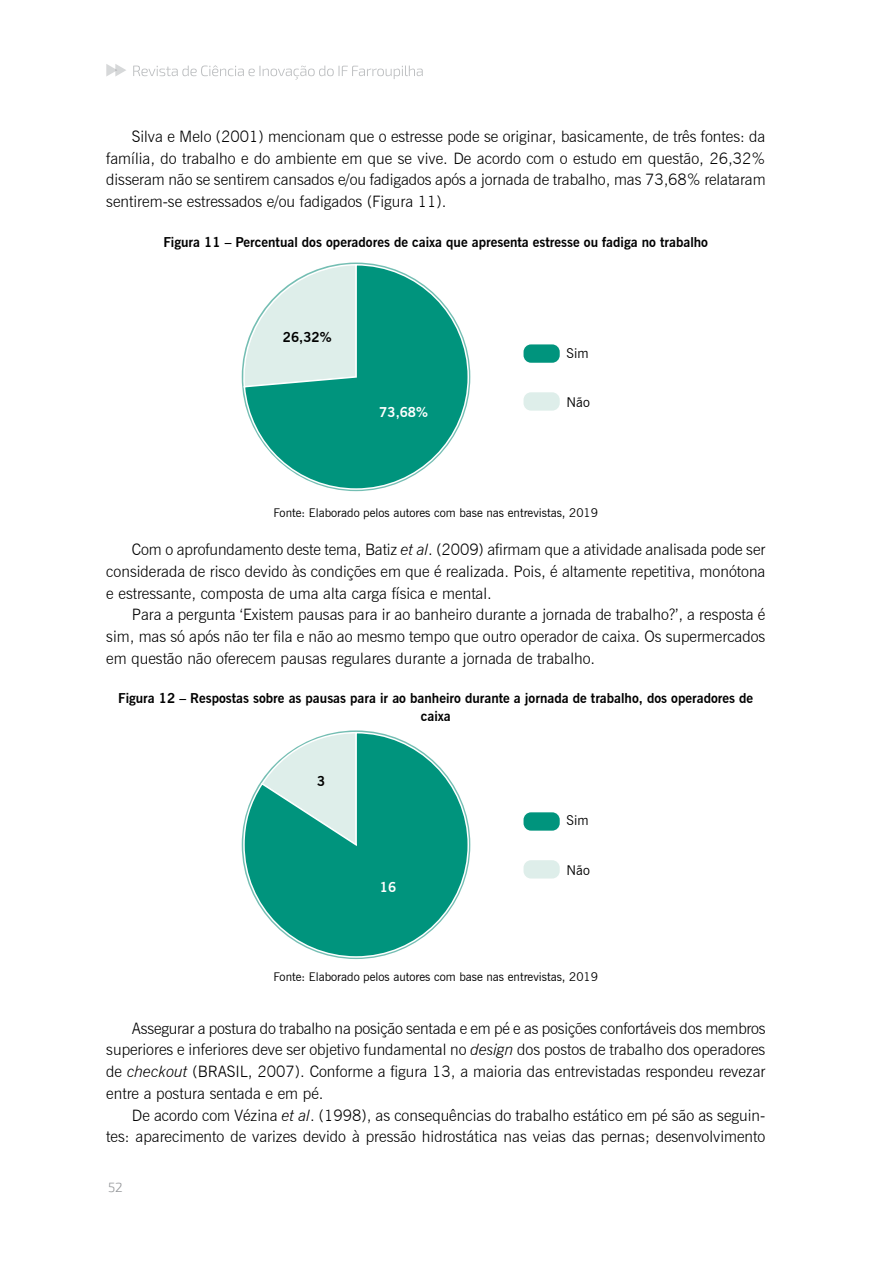
<style>
.page{position:relative;width:893px;height:1263px;background:#fff}
.page>*{position:absolute;margin:0;border:0;box-sizing:border-box;transform-origin:0 0}
.t1{font:300 15.75px/21.8px "News Gothic BT";color:#000;text-align:justify}
.t2{font:700 13.5px/18px "News Gothic BT";color:#000;text-align:center}
.t3{font:13.5px "News Gothic BT";color:#000}
.t4{font:700 13.5px "News Gothic BT";color:#fff}
.t5{font:300 13.5px "Exo 2";color:#939598}
.t6{font:12px "News Gothic BT";color:#000}
.s1{font-style:italic}
</style>
<div class="page">
<svg style="left:133px;top:65px;width:290px;height:15px"></svg>
<svg style="left:106px;top:64px;width:20px;height:12px"></svg>
<div style="left:523px;top:344px;width:37px;height:19px;background:#00947d;border-radius:8px"></div>
<div style="left:523px;top:392px;width:37px;height:19px;background:#deeeea;border-radius:8px"></div>
<svg style="left:243px;top:263px;width:227px;height:228px"></svg>
<div style="left:523px;top:812px;width:37px;height:19px;background:#00947d;border-radius:8px"></div>
<div style="left:523px;top:860px;width:37px;height:18px;background:#deeeea;border-radius:8px"></div>
<svg style="left:242px;top:731px;width:228px;height:227px"></svg>
<p class="t1" style="left:106px;top:125px;width:661px;text-indent:26px">Silva e Melo (2001) mencionam que o estresse pode se originar, basicamente, de três fontes: da família, do trabalho e do ambiente em que se vive. De acordo com o estudo em questão, 26,32% disseram não se sentirem cansados e/ou fadigados após a jornada de trabalho, mas 73,68% relataram sentirem-se estressados e/ou fadigados (Figura 11).</p>
<p class="t2" style="left:164px;top:233px;width:546px">Figura 11 – Percentual dos operadores de caixa que apresenta estresse ou fadiga no trabalho</p>
<p class="t2" style="left:283px;top:328px;width:50px">26,32%</p>
<p class="t4" style="left:379px;top:404px;width:50px">73,68%</p>
<p class="t3" style="left:567px;top:345px;width:24px">Sim</p>
<p class="t3" style="left:567px;top:394px;width:25px">Não</p>
<p class="t6" style="left:274px;top:505px;width:326px">Fonte: Elaborado pelos autores com base nas entrevistas, 2019</p>
<p class="t1" style="left:106px;top:538px;width:661px;text-indent:26px">Com o aprofundamento deste tema, Batiz <span class="s1">et al</span>. (2009) afirmam que a atividade analisada pode ser considerada de risco devido às condições em que é realizada. Pois, é altamente repetitiva, monótona e estressante, composta de uma alta carga física e mental.</p>
<p class="t1" style="left:106px;top:604px;width:661px;text-indent:26px">Para a pergunta ‘Existem pausas para ir ao banheiro durante a jornada de trabalho?’, a resposta é sim, mas só após não ter fila e não ao mesmo tempo que outro operador de caixa. Os supermercados em questão não oferecem pausas regulares durante a jornada de trabalho.</p>
<p class="t2" style="left:118px;top:689px;width:636px">Figura 12 – Respostas sobre as pausas para ir ao banheiro durante a jornada de trabalho, dos operadores de caixa</p>
<p class="t2" style="left:317px;top:772px;width:10px">3</p>
<p class="t4" style="left:380px;top:879px;width:18px">16</p>
<p class="t3" style="left:567px;top:812px;width:24px">Sim</p>
<p class="t3" style="left:567px;top:861px;width:25px">Não</p>
<p class="t6" style="left:274px;top:969px;width:326px">Fonte: Elaborado pelos autores com base nas entrevistas, 2019</p>
<p class="t1" style="left:106px;top:1017px;width:661px;text-indent:26px">Assegurar a postura do trabalho na posição sentada e em pé e as posições confortáveis dos membros superiores e inferiores deve ser objetivo fundamental no <span class="s1">design</span> dos postos de trabalho dos operadores de <span class="s1">checkout</span> (BRASIL, 2007). Conforme a figura 13, a maioria das entrevistadas respondeu revezar entre a postura sentada e em pé.</p>
<p class="t1" style="left:106px;top:1104px;width:661px;text-align:right">De acordo com Vézina <span class="s1">et al</span>. (1998), as consequências do trabalho estático em pé são as seguin&shy;tes: aparecimento de varizes devido à pressão hidrostática nas veias das pernas; desenvolvimento</p>
<p class="t5" style="left:108px;top:1178px;width:16px">52</p>
</div>
